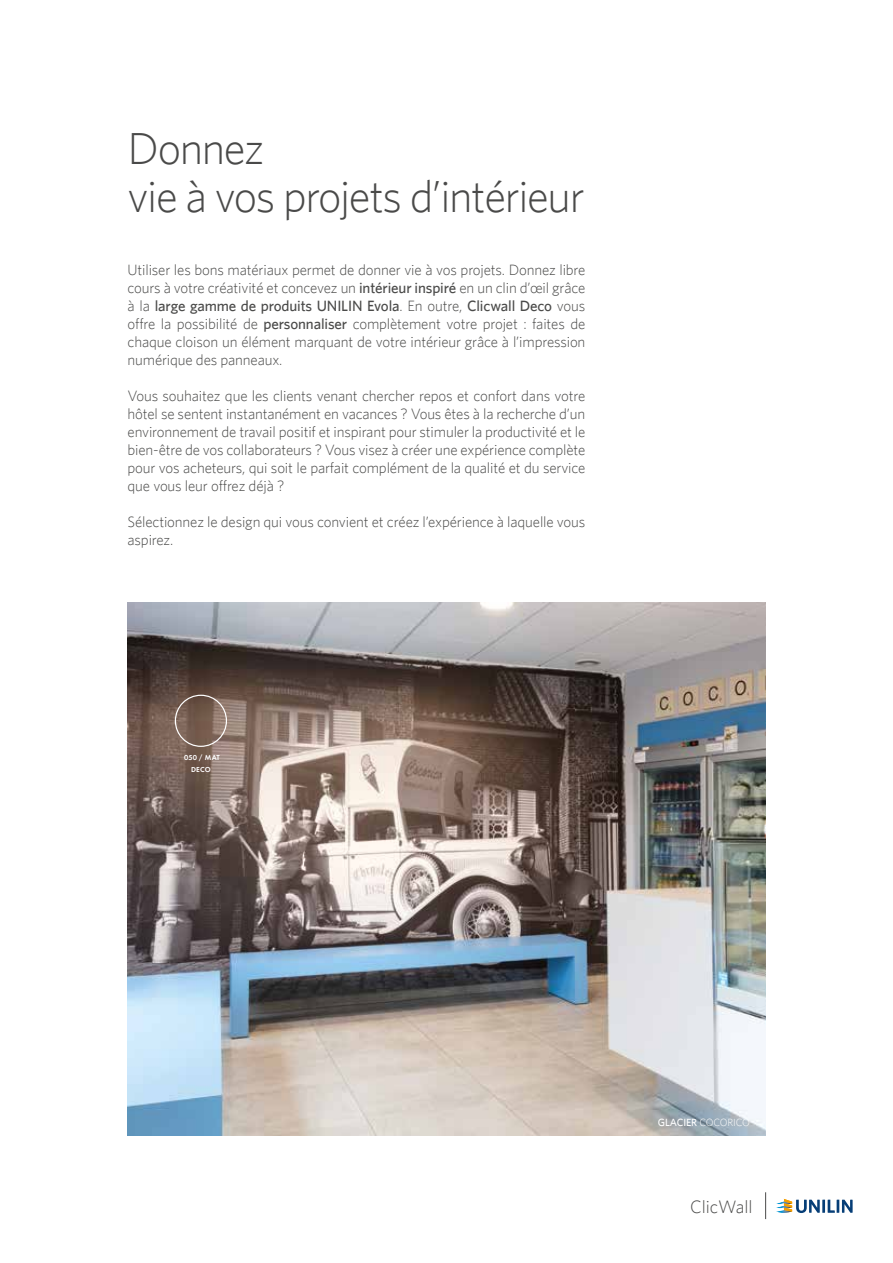
<style>
.page{position:relative;width:893px;height:1263px;background:#fff}
.page>*{position:absolute;margin:0;border:0;box-sizing:border-box;transform-origin:0 0}
.t1{font:300 45px/48px "Whitney";letter-spacing:-.03em;color:#4a4a49}
.t2{font:300 18px "Whitney";color:#4a4a49}
.t3{font:300 15px/18px "Whitney";letter-spacing:-.01em;color:#4a4a49;text-align:justify}
.t4{font:300 10.5px "Whitney";letter-spacing:-.01em;color:#fff}
.t5{font:600 7.5px/12px "Futura Round";letter-spacing:.02em;color:#fff;text-align:center}
.s1{font-weight:500}
</style>
<div class="page">
<svg style="left:776px;top:1199px;width:77px;height:14px"></svg>
<svg style="left:765px;top:1192px;width:1px;height:27px"></svg>
<img style="left:128px;top:602px;width:637px;height:533px">
<div style="left:175px;top:695px;width:52px;height:52px;border:1px solid #fff;border-radius:50%"></div>
<h1 class="t1" style="left:128px;top:123px;width:459px">Donnez<br>vie à vos projets d’intérieur</h1>
<p class="t3" style="left:128px;top:260px;width:459px">Utiliser les bons matériaux permet de donner vie à vos projets. Donnez libre cours à votre créativité et concevez un <span class="s1">intérieur inspiré</span> en un clin d’œil grâce à la <span class="s1">large gamme de produits UNILIN Evola</span>. En outre, <span class="s1">Clicwall Deco</span> vous offre la possibilité de <span class="s1">personnaliser</span> complètement votre projet : faites de chaque cloison un élément marquant de votre intérieur grâce à l’impression numérique des panneaux.</p>
<p class="t3" style="left:128px;top:386px;width:459px">Vous souhaitez que les clients venant chercher repos et confort dans votre hôtel se sentent instantanément en vacances ? Vous êtes à la recherche d’un environnement de travail positif et inspirant pour stimuler la productivité et le bien-être de vos collaborateurs ? Vous visez à créer une expérience complète pour vos acheteurs, qui soit le parfait complément de la qualité et du service que vous leur offrez déjà ?</p>
<p class="t3" style="left:128px;top:512px;width:459px">Sélectionnez le design qui vous convient et créez l’expérience à laquelle vous aspirez.</p>
<p class="t5" style="left:184px;top:751px;width:37px">050 / MAT<br>DECO</p>
<p class="t4" style="left:658px;top:1116px;width:94px"><span class="s1">GLACIER</span> COCORICO</p>
<p class="t2" style="left:690px;top:1196px;width:64px">ClicWall</p>
</div>
